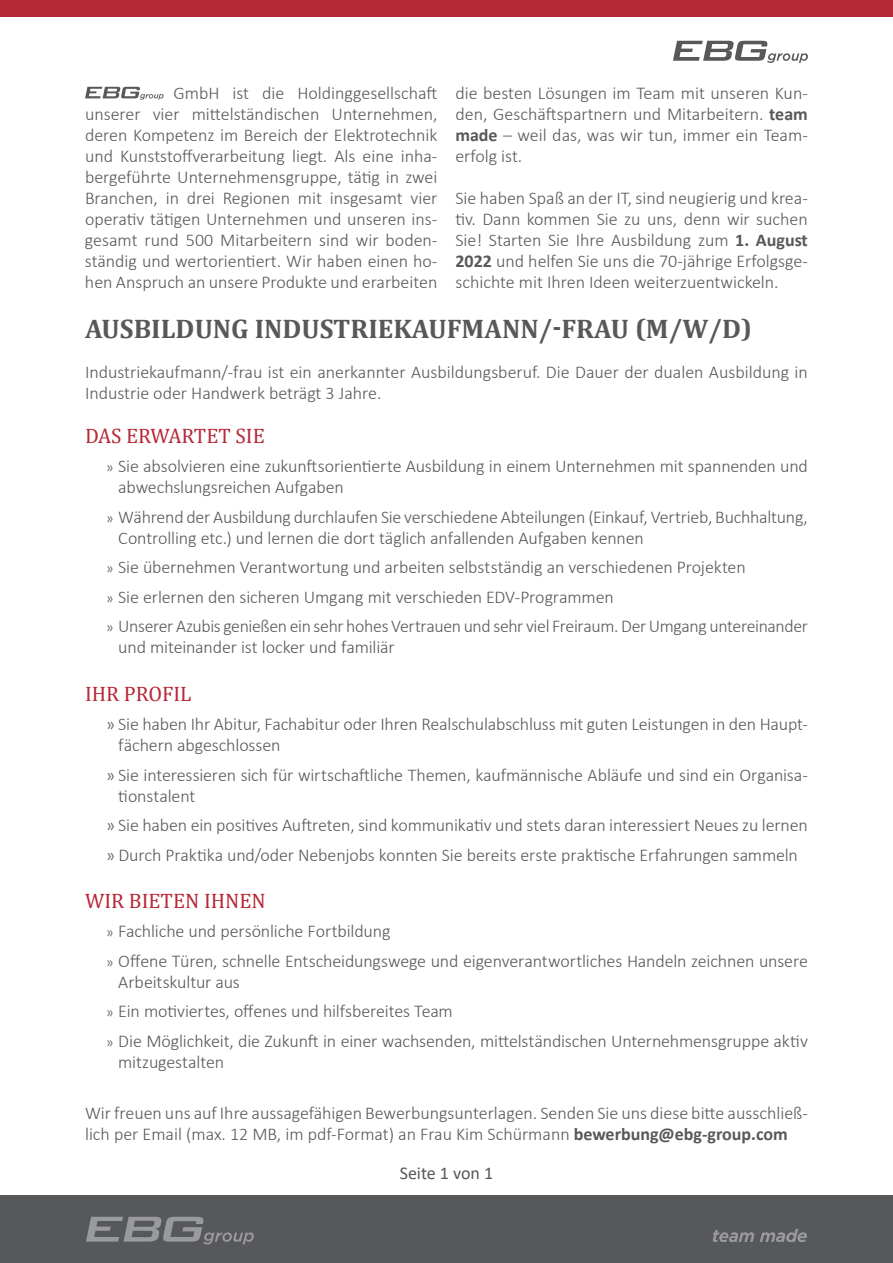
<style>
.page{position:relative;width:893px;height:1263px;background:#fff}
.page>*{position:absolute;margin:0;border:0;box-sizing:border-box;transform-origin:0 0}
.t1{font:700 27px "Cambria";color:#57585a}
.t2{font:21px "Cambria";color:#b72837}
.t3{font:300 18px/21px "Calibri";letter-spacing:-.01em;color:#57585a}
.t4{font:18px "Calibri";letter-spacing:-.005em;color:#57585a}
.s1{font-weight:700}
.s2{font-size:15px}
</style>
<div class="page">
<div style="left:0;top:0;width:893px;height:17px;background:#b72837"></div>
<div style="left:0;top:1195px;width:893px;height:68px;background:#57585a"></div>
<svg style="left:86px;top:1217px;width:168px;height:27px"></svg>
<svg style="left:713px;top:1230px;width:41px;height:12px"></svg>
<svg style="left:760px;top:1229px;width:46px;height:13px"></svg>
<svg style="left:673px;top:41px;width:135px;height:22px"></svg>
<svg style="left:85px;top:87px;width:79px;height:13px"></svg>
<p class="t3" style="left:85px;top:82px;width:354px;text-align:justify;text-indent:89px">GmbH ist die Holdinggesellschaft unserer vier mittelständischen Unternehmen, deren Kompetenz im Bereich der Elektrotechnik und Kunststoffverarbeitung liegt. Als eine inha&shy;bergeführte Unternehmensgruppe, tätig in zwei Branchen, in drei Regionen mit insgesamt vier operativ tätigen Unternehmen und unseren ins&shy;gesamt rund 500 Mitarbeitern sind wir boden&shy;ständig und wertorientiert. Wir haben einen ho&shy;hen Anspruch an unsere Produkte und erarbeiten</p>
<p class="t3" style="left:455px;top:82px;width:354px;text-align:justify">die besten Lösungen im Team mit unseren Kun&shy;den, Geschäftspartnern und Mitarbeitern. <span class="s1">team made</span> – weil das, was wir tun, immer ein Team&shy;erfolg ist.</p>
<p class="t3" style="left:455px;top:187px;width:354px;text-align:justify">Sie haben Spaß an der IT, sind neugierig und krea&shy;tiv. Dann kommen Sie zu uns, denn wir suchen Sie! Starten Sie Ihre Ausbildung zum <span class="s1">1. August 2022</span> und helfen Sie uns die 70-jährige Erfolgsge&shy;schichte mit Ihren Ideen weiterzuentwickeln.</p>
<h1 class="t1" style="left:85px;top:309px;width:668px">AUSBILDUNG INDUSTRIEKAUFMANN/-FRAU (M/W/D)</h1>
<p class="t3" style="left:85px;top:361px;width:724px">Industriekaufmann/-frau ist ein anerkannter Ausbildungsberuf. Die Dauer der dualen Ausbildung in<br>Industrie oder Handwerk beträgt 3 Jahre.</p>
<p class="t2" style="left:85px;top:424px;width:181px">DAS ERWARTET SIE</p>
<p class="t3" style="left:118px;top:455px;width:691px;text-indent:-12px"><span class="s2">»</span> Sie absolvieren eine zukunftsorientierte Ausbildung in einem Unternehmen mit spannenden und abwechslungsreichen Aufgaben</p>
<p class="t3" style="left:118px;top:506px;width:691px;text-indent:-12px"><span class="s2">»</span> Während der Ausbildung durchlaufen Sie verschiedene Abteilungen (Einkauf, Vertrieb, Buchhaltung,<br>Controlling etc.) und lernen die dort täglich anfallenden Aufgaben kennen</p>
<p class="t3" style="left:106px;top:552px;width:703px;line-height:29.5px"><span class="s2">»</span> Sie übernehmen Verantwortung und arbeiten selbstständig an verschiedenen Projekten<br><span class="s2">»</span> Sie erlernen den sicheren Umgang mit verschieden EDV-Programmen<br><span class="s2">»</span> Unserer Azubis genießen ein sehr hohes Vertrauen und sehr viel Freiraum. Der Umgang untereinander</p>
<p class="t3" style="left:118px;top:636px;width:278px">und miteinander ist locker und familiär</p>
<p class="t2" style="left:85px;top:681px;width:108px">IHR PROFIL</p>
<p class="t3" style="left:118px;top:714px;width:691px;text-indent:-12px">» Sie haben Ihr Abitur, Fachabitur oder Ihren Realschulabschluss mit guten Leistungen in den Haupt&shy;fächern abgeschlossen</p>
<p class="t3" style="left:118px;top:764px;width:691px;text-indent:-12px">» Sie interessieren sich für wirtschaftliche Themen, kaufmännische Abläufe und sind ein Organisa&shy;tionstalent</p>
<p class="t3" style="left:106px;top:810px;width:703px;line-height:29.5px">» Sie haben ein positives Auftreten, sind kommunikativ und stets daran interessiert Neues zu lernen » Durch Praktika und/oder Nebenjobs konnten Sie bereits erste praktische Erfahrungen sammeln</p>
<p class="t2" style="left:85px;top:889px;width:182px">WIR BIETEN IHNEN</p>
<p class="t3" style="left:106px;top:916px;width:703px;line-height:29.5px"><span class="s2">»</span> Fachliche und persönliche Fortbildung<br><span class="s2">»</span> Offene Türen, schnelle Entscheidungswege und eigenverantwortliches Handeln zeichnen unsere</p>
<p class="t3" style="left:106px;top:967px;width:703px;line-height:29.5px;text-indent:12px">Arbeitskultur aus<br><span class="s2">»</span> Ein motiviertes, offenes und hilfsbereites Team<br><span class="s2">»</span> Die Möglichkeit, die Zukunft in einer wachsenden, mittelständischen Unternehmensgruppe aktiv</p>
<p class="t3" style="left:118px;top:1051px;width:107px">mitzugestalten</p>
<p class="t3" style="left:85px;top:1102px;width:724px">Wir freuen uns auf Ihre aussagefähigen Bewerbungsunterlagen. Senden Sie uns diese bitte ausschließ&shy;lich per Email (max. 12 MB, im pdf-Format) an Frau Kim Schürmann <span class="s1">bewerbung@ebg-group.com</span></p>
<p class="t4" style="left:400px;top:1160px;width:95px">Seite 1 von 1</p>
</div>
